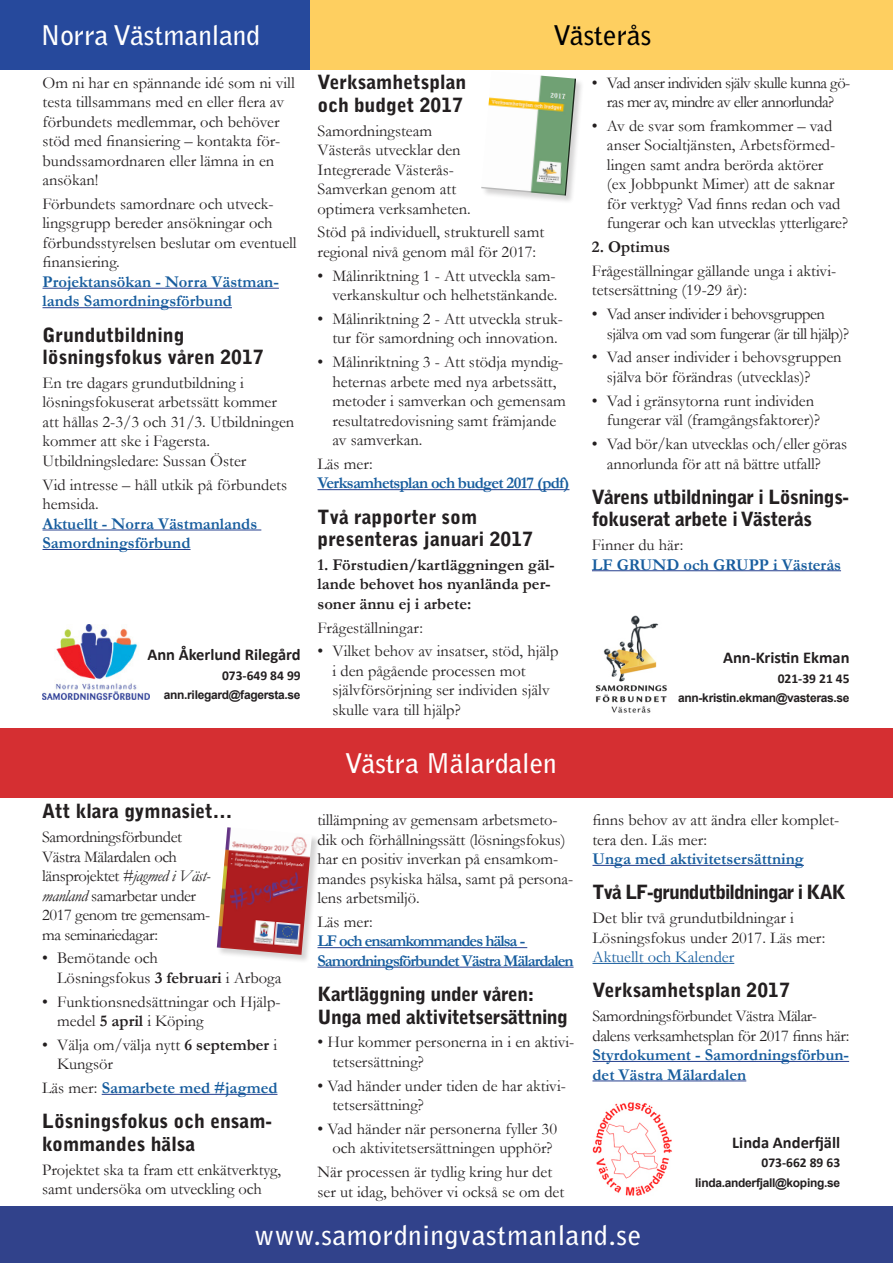
<style>
.page{position:relative;width:893px;height:1263px;background:#fff}
.page>*{position:absolute;margin:0;border:0;box-sizing:border-box;transform-origin:0 0}
.samordningsrubrik{font:700 27px "Bell Gothic Std";color:#fff}
.samordningsrubrik-2{font:700 27px "Bell Gothic Std";letter-spacing:.025em;color:#fff}
.samordningsrubrik-3{font:700 27px "Bell Gothic Std";color:#000001}
.Mellanrubrik_mindre{font:900 19.5px/22.5px "Bell Gothic Std";color:#231f20}
.Mellanrubrik_mindre-2{font:900 19.5px/22.5px "Bell Gothic Std";letter-spacing:-.025em;color:#231f20}
.Mellanrubrik_mindre-3{font:900 19.5px "Bell Gothic Std";letter-spacing:-.05em;color:#231f20}
.t1{font:16.5px/19.5px "Garamond";color:#231f20}
.link{font:700 16.5px/19.5px "Garamond";color:#175d9e}
.t2{font:16.5px/19.5px "Garamond";letter-spacing:-.025em;color:#231f20}
.t3{font:700 16.5px/19.5px "Garamond";color:#231f20}
.t4{font:16.5px/19.5px "Garamond";letter-spacing:-.035em;color:#231f20;text-align:center}
.t5{font:16.5px/19.5px "Garamond";letter-spacing:-.03em;color:#231f20}
.link-2{font:700 16.5px/19.5px "Garamond";letter-spacing:-.06em;color:#175d9e}
.t6{font:700 16.5px "Calibri";color:#231f20}
.link-3{font:700 16.5px "Garamond";letter-spacing:-.04em;color:#175d9e}
.t7{font:700 13.5px "Calibri";color:#231f20}
.t8{font:700 12px "Arial";letter-spacing:-.025em;color:#231f20}
.s1{font-style:italic}
.s2{font-weight:700}
.s3{font-weight:400;color:#231f20}
.s4{color:#175d9e}
</style>
<div class="page">
<div style="left:309px;top:0;width:584px;height:69px;background:#fecf60"></div>
<div style="left:0;top:1206px;width:893px;height:57px;background:#31428b"></div>
<div style="left:0;top:0;width:309px;height:69px;background:#26499c"></div>
<div style="left:0;top:728px;width:893px;height:69px;background:#d52f32"></div>
<img style="left:592px;top:1102px;width:80px;height:94px">
<img style="left:595px;top:615px;width:72px;height:98px">
<img style="left:43px;top:624px;width:106px;height:75px">
<hr style="left:317px;top:489px;width:252px;height:1px;background:#253f8e">
<hr style="left:43px;top:288px;width:236px;height:1px;background:#253f8e">
<hr style="left:43px;top:307px;width:189px;height:1px;background:#253f8e">
<hr style="left:43px;top:530px;width:218px;height:1px;background:#253f8e">
<hr style="left:43px;top:549px;width:148px;height:1px;background:#253f8e">
<hr style="left:102px;top:1094px;width:175px;height:1px;background:#253f8e">
<div style="left:217px;top:827px;width:104px;height:136px;background:#231f20;opacity:.19"></div>
<img style="left:217px;top:827px;width:95px;height:128px">
<hr style="left:317px;top:947px;width:210px;height:1px;background:#253f8e">
<hr style="left:317px;top:967px;width:257px;height:1px;background:#253f8e">
<hr style="left:592px;top:865px;width:212px;height:1px;background:#253f8e">
<hr style="left:592px;top:963px;width:142px;height:1px;background:#175d9e">
<hr style="left:592px;top:1061px;width:257px;height:1px;background:#253f8e">
<hr style="left:592px;top:1080px;width:154px;height:1px;background:#253f8e">
<hr style="left:592px;top:570px;width:249px;height:1px;background:#253f8e">
<div style="left:481px;top:71px;width:103px;height:133px;background:#231f20;opacity:.19"></div>
<img style="left:481px;top:71px;width:95px;height:125px">
<p class="samordningsrubrik" style="left:41px;top:19px;width:220px">Norra Västmanland</p>
<p class="t1" style="left:43px;top:72px;width:254px">Om ni har en spännande idé som ni vill testa tillsammans med en eller flera av förbundets medlemmar, och behöver stöd med finansiering – kontakta för&shy;bundssamordnaren eller lämna in en ansökan!</p>
<p class="t1" style="left:43px;top:194px;width:256px">Förbundets samordnare och utveck&shy;lingsgrupp bereder ansökningar och förbundsstyrelsen beslutar om eventuell finansiering.</p>
<p class="link" style="left:43px;top:272px;width:238px">Projektansökan - Norra Västman&shy;lands Samordningsförbund</p>
<p class="Mellanrubrik_mindre" style="left:43px;top:324px;width:223px">Grundutbildning lösningsfokus våren 2017</p>
<p class="t1" style="left:43px;top:373px;width:253px">En tre dagars grundutbildning i lösningsfokuserat arbetssätt kommer att hållas 2-3/3 och 31/3. Utbildningen kommer att ske i Fagersta.<br>Utbildningsledare: Sussan Öster</p>
<p class="t1" style="left:43px;top:474px;width:246px">Vid intresse – håll utkik på förbundets hemsida.</p>
<p class="link" style="left:43px;top:514px;width:216px">Aktuellt - Norra Västmanlands<br>Samordningsförbund</p>
<p class="t6" style="left:147px;top:644px;width:155px">Ann Åkerlund Rilegård</p>
<p class="t7" style="left:222px;top:666px;width:80px">073-649 84 99</p>
<p class="t8" style="left:164px;top:687px;width:138px">ann.rilegard@fagersta.se</p>
<p class="Mellanrubrik_mindre" style="left:42px;top:800px;width:192px">Att klara gymnasiet…</p>
<p class="t2" style="left:42px;top:827px;width:170px">Samordningsförbundet<br>Västra Mälardalen och länsprojektet <span class="s1">#jagmed i Väst&shy;manland</span> samarbetar under<br>2017 genom tre gemensam&shy;ma seminariedagar:</p>
<p class="t1" style="left:57px;top:948px;width:226px;text-indent:-15px">• Bemötande och<br>Lösningsfokus <span class="s2">3 februari</span> i Arboga</p>
<p class="t1" style="left:57px;top:991px;width:225px;text-indent:-15px">• Funktionsnedsättningar och Hjälp&shy;medel <span class="s2">5 april</span> i Köping</p>
<p class="t1" style="left:57px;top:1034px;width:222px;text-indent:-15px">• Välja om/välja nytt <span class="s2">6 september</span> i<br>Kungsör</p>
<p class="link" style="left:42px;top:1078px;width:237px"><span class="s3">Läs mer:</span> Samarbete med #jagmed</p>
<p class="Mellanrubrik_mindre" style="left:42px;top:1110px;width:231px">Lösningsfokus och ensam&shy;kommandes hälsa</p>
<p class="t1" style="left:42px;top:1159px;width:241px">Projektet ska ta fram ett enkätverktyg, samt undersöka om utveckling och</p>
<p class="samordningsrubrik-3" style="left:553px;top:19px;width:100px">Västerås</p>
<p class="Mellanrubrik_mindre" style="left:317px;top:71px;width:150px">Verksamhetsplan och budget 2017</p>
<p class="t1" style="left:317px;top:120px;width:155px">Samordningsteam<br>Västerås utvecklar den<br>Integrerade Västerås-<br>Samverkan genom att optimera verksamheten.</p>
<p class="t1" style="left:317px;top:222px;width:228px">Stöd på individuell, strukturell samt regional nivå genom mål för 2017:</p>
<p class="t1" style="left:317px;top:265px;width:241px;text-align:right">• Målinriktning 1 - Att utveckla sam&shy;verkanskultur och helhetstänkande.</p>
<p class="t1" style="left:317px;top:309px;width:247px;text-align:center">• Målinriktning 2 - Att utveckla struk&shy;tur för samordning och innovation.</p>
<p class="t1" style="left:332px;top:352px;width:235px;text-indent:-15px">• Målinriktning 3 - Att stödja myndig&shy;heternas arbete med nya arbetssätt, metoder i samverkan och gemensam resultatredovisning samt främjande av samverkan.</p>
<p class="t1" style="left:317px;top:454px;width:57px">Läs mer:</p>
<p class="link-3" style="left:317px;top:472px;width:253px">Verksamhetsplan och budget 2017 (pdf)</p>
<p class="Mellanrubrik_mindre" style="left:317px;top:506px;width:217px">Två rapporter som presenteras januari 2017</p>
<p class="t3" style="left:317px;top:555px;width:239px">1. Förstudien/kartläggningen gäl&shy;lande behovet hos nyanlända per&shy;soner ännu ej i arbete:</p>
<p class="t1" style="left:317px;top:617px;width:107px">Frågeställningar:</p>
<p class="t1" style="left:332px;top:641px;width:227px;text-indent:-15px">• Vilket behov av insatser, stöd, hjälp i den pågående processen mot självförsörjning ser individen själv skulle vara till hjälp?</p>
<p class="samordningsrubrik" style="left:345px;top:747px;width:214px">Västra Mälardalen</p>
<p class="t1" style="left:317px;top:810px;width:257px">tillämpning av gemensam arbetsmeto&shy;dik och förhållningssätt (lösningsfokus) har en positiv inverkan på ensamkom&shy;mandes psykiska hälsa, samt på persona&shy;lens arbetsmiljö.</p>
<p class="t1" style="left:317px;top:911px;width:57px">Läs mer:</p>
<p class="link-2" style="left:317px;top:931px;width:258px">LF och ensamkommandes hälsa -<br>Samordningsförbundet Västra Mälardalen</p>
<p class="Mellanrubrik_mindre-2" style="left:317px;top:983px;width:252px">Kartläggning under våren:<br>Unga med aktivitetsersättning</p>
<p class="t1" style="left:332px;top:1032px;width:243px;text-indent:-15px">• Hur kommer personerna in i en aktivi&shy;tetsersättning?</p>
<p class="t1" style="left:332px;top:1075px;width:235px;text-indent:-15px">• Vad händer under tiden de har aktivi&shy;tetsersättning?</p>
<p class="t1" style="left:317px;top:1118px;width:241px;text-align:right">• Vad händer när personerna fyller 30 och aktivitetsersättningen upphör?</p>
<p class="t1" style="left:317px;top:1162px;width:248px">När processen är tydlig kring hur det ser ut idag, behöver vi också se om det</p>
<p class="t4" style="left:592px;top:72px;width:260px">• Vad anser individen själv skulle kunna gö&shy;ras mer av, mindre av eller annorlunda?</p>
<p class="t1" style="left:607px;top:116px;width:243px;text-indent:-15px">• Av de svar som framkommer – vad anser Socialtjänsten, Arbetsförmed&shy;lingen samt andra berörda aktörer<br>(ex Jobbpunkt Mimer) att de saknar för verktyg? Vad finns redan och vad fungerar och kan utvecklas ytterligare?</p>
<p class="t3" style="left:592px;top:237px;width:80px">2. Optimus</p>
<p class="t1" style="left:592px;top:261px;width:246px">Frågeställningar gällande unga i aktivi&shy;tetsersättning (19-29 år):</p>
<p class="t5" style="left:607px;top:304px;width:244px;text-indent:-15px">• Vad anser individer i behovsgruppen själva om vad som fungerar (är till hjälp)?</p>
<p class="t1" style="left:607px;top:347px;width:236px;text-indent:-15px">• Vad anser individer i behovsgruppen själva bör förändras (utvecklas)?</p>
<p class="t1" style="left:607px;top:390px;width:215px;text-indent:-15px">• Vad i gränsytorna runt individen fungerar väl (framgångsfaktorer)?</p>
<p class="t1" style="left:607px;top:434px;width:242px;text-indent:-15px">• Vad bör/kan utvecklas och/eller göras annorlunda för att nå bättre utfall?</p>
<p class="Mellanrubrik_mindre-2" style="left:592px;top:486px;width:259px">Vårens utbildningar i Lösnings&shy;fokuserat arbete i Västerås</p>
<p class="t1" style="left:592px;top:535px;width:93px">Finner du här:</p>
<p class="link" style="left:592px;top:555px;width:251px">LF GRUND och GRUPP i Västerås</p>
<p class="t6" style="left:723px;top:647px;width:128px">Ann-Kristin Ekman</p>
<p class="t7" style="left:778px;top:670px;width:73px">021-39 21 45</p>
<p class="t8" style="left:678px;top:690px;width:173px">ann-kristin.ekman@vasteras.se</p>
<p class="t1" style="left:592px;top:810px;width:248px">finns behov av att ändra eller komplet&shy;tera den. Läs mer:</p>
<p class="link" style="left:592px;top:849px;width:213px">Unga med aktivitetsersättning</p>
<p class="Mellanrubrik_mindre-3" style="left:592px;top:881px;width:255px">Två LF-grundutbildningar i KAK</p>
<p class="t1" style="left:592px;top:908px;width:234px">Det blir två grundutbildningar i<br>Lösningsfokus under 2017. Läs mer:<br><span class="s4">Aktuellt och Kalender</span></p>
<p class="Mellanrubrik_mindre" style="left:592px;top:979px;width:199px">Verksamhetsplan 2017</p>
<p class="t2" style="left:592px;top:1006px;width:259px">Samordningsförbundet Västra Mälar&shy;dalens verksamhetsplan för 2017 finns här:</p>
<p class="link" style="left:592px;top:1045px;width:258px">Styrdokument - Samordningsförbun&shy;det Västra Mälardalen</p>
<p class="t6" style="left:732px;top:1131px;width:109px">Linda Anderfjäll</p>
<p class="t7" style="left:761px;top:1154px;width:80px">073-662 89 63</p>
<p class="t8" style="left:695px;top:1174px;width:146px">linda.anderfjall@koping.se</p>
<p class="samordningsrubrik-2" style="left:255px;top:1219px;width:388px">www.samordningvastmanland.se</p>
</div>
